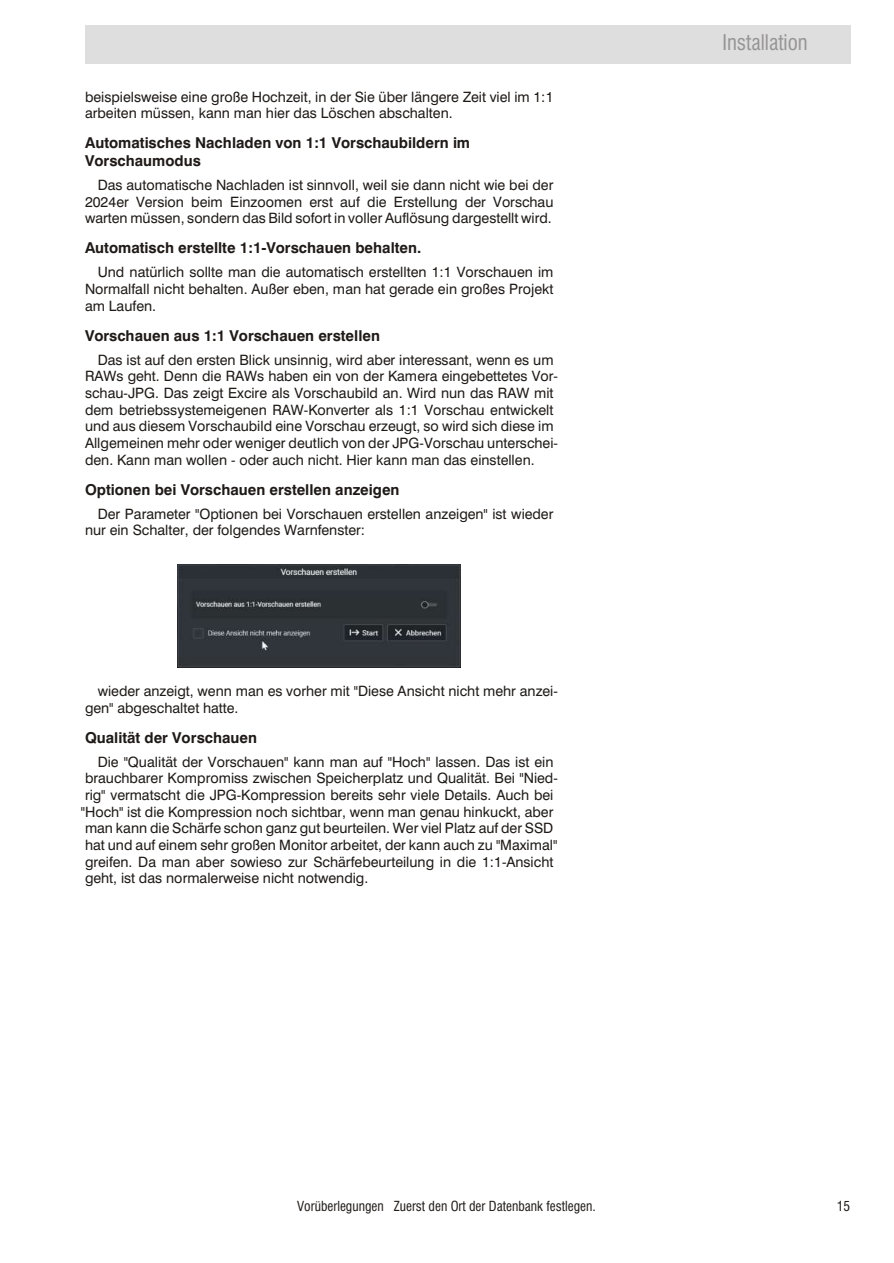
<style>
.page{position:relative;width:894px;height:1263px;background:#fff}
.page>*{position:absolute;margin:0;border:0;box-sizing:border-box;transform-origin:0 0}
.t1{font:21px "Swis 721 Cn BT";color:#969494}
.t2{font:700 15px/17.5px "Swis 721 BT";color:#1f1a17}
.t3{font:14.25px/16.6px "Swis 721 BT";letter-spacing:-.005em;color:#1f1a17}
.t4{font:13.5px "Swis 721 Cn BT";color:#1f1a17}
</style>
<div class="page">
<div style="left:85px;top:26px;width:765px;height:38px;background:#dedede"></div>
<img style="left:178px;top:564px;width:283px;height:103px">
<p class="t3" style="left:85px;top:90px;width:470px">bei spiels weise eine große Hoch zeit, in der Sie über län gere Zeit viel im 1:1 arbei ten müssen, kann man hier das Löschen abschal ten.</p>
<p class="t2" style="left:85px;top:136px;width:387px">Automatisches Nachladen von 1:1 Vorschaubildern im<br>Vorschaumodus</p>
<p class="t3" style="left:85px;top:178px;width:470px;text-align:justify;text-indent:13px">Das auto ma ti sche Nach la den ist sinn voll, weil sie dann nicht wie bei der 2024er Ver sion beim Ein zoo men erst auf die Erstellung der Vor schau warten müssen, son dern das Bild sofort in voller Auf lö sung dar ge stellt wird.</p>
<p class="t2" style="left:85px;top:241px;width:338px">Automatisch erstellte 1:1-Vorschauen behalten.</p>
<p class="t3" style="left:85px;top:265px;width:470px;text-align:justify;text-indent:13px">Und natür lich sollte man die auto ma tisch erstell ten 1:1 Vor schauen im Nor malfall nicht behal ten. Außer eben, man hat gerade ein großes Pro jekt am Laufen.</p>
<p class="t2" style="left:85px;top:328px;width:297px">Vorschauen aus 1:1 Vorschauen erstellen</p>
<p class="t3" style="left:85px;top:353px;width:474px;text-indent:13px">Das ist auf den ersten Blick unsin nig, wird aber inter es sant, wenn es um RAWs geht. Denn die RAWs haben ein von der Kamera ein ge bet te tes Vor - schau-JPG. Das zeigt Excire als Vor schau bild an. Wird nun das RAW mit dem betriebs sys tem ei ge nen RAW-Kon ver ter als 1:1 Vor schau ent wi ckelt und aus diesem Vor schau bild eine Vor schau erzeugt, so wird sich diese im Allge mei nen mehr oder weni ger deutlich von der JPG-Vor schau unter schei - den. Kann man wollen - oder auch nicht. Hier kann man das ein stel len.</p>
<p class="t2" style="left:85px;top:482px;width:316px">Optionen bei Vorschauen erstellen anzeigen</p>
<p class="t3" style="left:85px;top:507px;width:470px;text-indent:13px">Der Para me ter "Optionen bei Vor schauen erstellen anzei gen" ist wieder nur ein Schal ter, der fol gen des Warn fens ter:</p>
<p class="t3" style="left:85px;top:684px;width:474px;text-indent:13px">wieder anzeigt, wenn man es vorher mit "Diese Ansicht nicht mehr anzei - gen" abge schal tet hatte.</p>
<p class="t2" style="left:85px;top:730px;width:173px">Qualität der Vorschauen</p>
<p class="t3" style="left:81px;top:755px;width:479px;text-indent:17px">Die "Qua li tät der Vor schauen" kann man auf "Hoch" lassen. Das ist ein brauch ba rer Kom pro miss zwi schen Spei cher platz und Qua li tät. Bei "Nied - rig" ver matscht die JPG-Kom pres sion bereits sehr viele Details. Auch bei "Hoch" ist die Kom pres sion noch sichtbar, wenn man genau hin kuckt, aber man kann die Schärfe schon ganz gut beur tei len. Wer viel Platz auf der SSD hat und auf einem sehr großen Moni tor arbeitet, der kann auch zu "Maximal" grei fen. Da man aber sowieso zur Schär fe be ur tei lung in die 1:1-Ansicht geht, ist das nor ma ler weise nicht not wen dig.</p>
<h1 class="t1" style="left:723px;top:34px;width:87px">Installation</h1>
<p class="t4" style="left:297px;top:1201px;width:300px">Vorüberlegungen Zuerst den Ort der Datenbank festlegen.</p>
<p class="t4" style="left:837px;top:1201px;width:15px">15</p>
</div>
